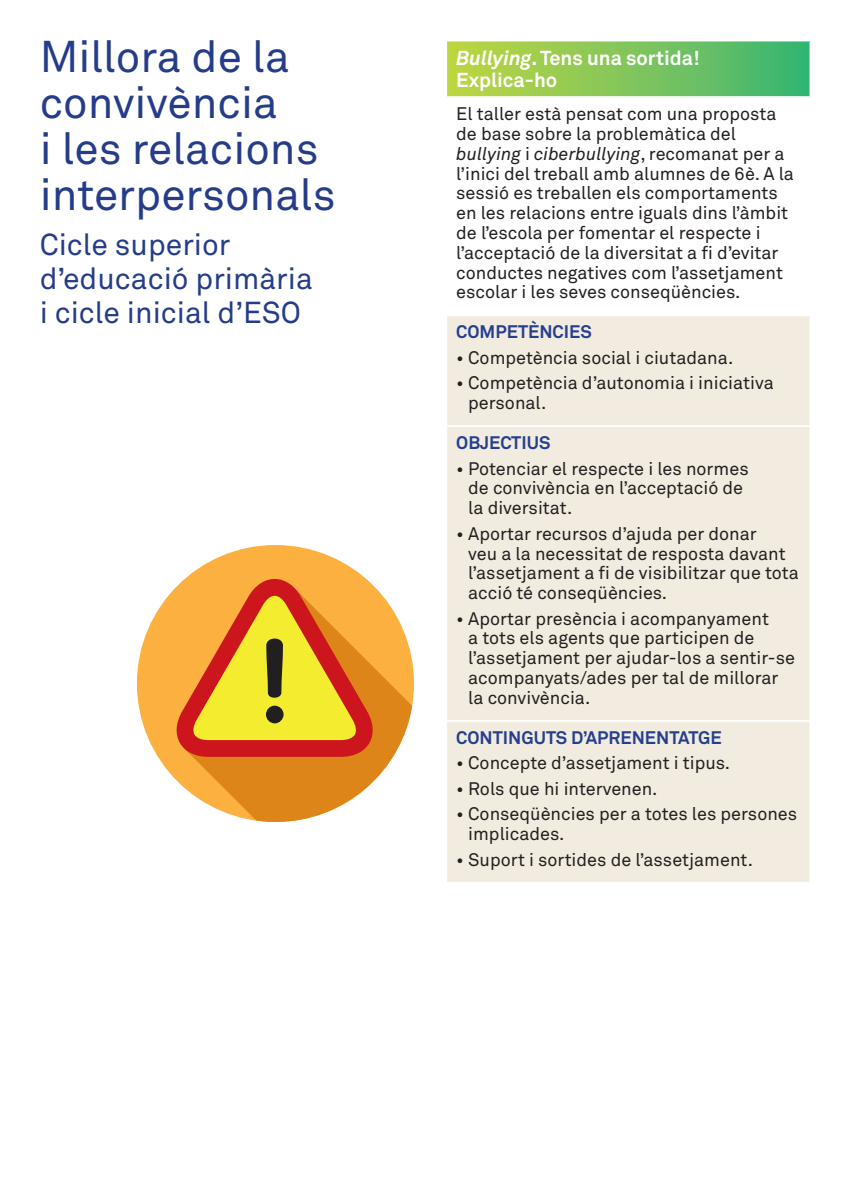
<style>
.page{position:relative;width:851px;height:1191px;background:#fff}
.page>*{position:absolute;margin:0;border:0;box-sizing:border-box;transform-origin:0 0}
.titol00{font:44px/46px "Akkurat";color:#253c8a}
.titol00B{font:30px/34px "Akkurat";color:#253c8a}
.titol01{font:700 20px/22px "Akkurat";color:#fff}
.taulaBullet{font:18px/19.8px "Akkurat";color:#231f20}
.texto00{font:18px/19.8px "Akkurat";color:#231f20}
.taula_titol02{font:700 18px "Akkurat";color:#253f8e}
.s1{font-style:italic}
</style>
<div class="page">
<div style="left:446px;top:41px;width:364px;height:56px;background:linear-gradient(to right,#c4d641,#3ab574)"></div>
<div style="left:447px;top:316px;width:362px;height:565px;background:#f2ebe0"></div>
<hr style="left:445px;top:41px;width:2px;height:55px;background:#fff">
<hr style="left:809px;top:41px;width:2px;height:55px;background:#fff">
<hr style="left:445px;top:425px;width:366px;height:2px;background:#fff">
<hr style="left:445px;top:720px;width:366px;height:2px;background:#fff">
<hr style="left:445px;top:96px;width:366px;height:2px;background:#fff">
<div style="left:137px;top:545px;width:277px;height:277px;background:#fbb03f;border-radius:50%"></div>
<svg style="left:184px;top:586px;width:228px;height:236px;fill:#dd8519"></svg>
<svg style="left:175px;top:579px;width:199px;height:178px"></svg>
<div style="left:266px;top:705px;width:17px;height:18px;background:#231f20;border-radius:50%"></div>
<p class="titol00" style="left:40px;top:34px;width:297px">Millora de la convivència<br>i les relacions interpersonals</p>
<p class="titol00B" style="left:40px;top:228px;width:274px">Cicle superior d’educació primària i cicle inicial d’ESO</p>
<p class="titol01" style="left:456px;top:47px;width:245px"><span class="s1">Bullying</span>. Tens una sortida!<br>Explica-ho</p>
<p class="texto00" style="left:456px;top:104px;width:339px">El taller està pensat com una proposta de base sobre la problemàtica del <span class="s1">bullying</span> i <span class="s1">ciberbullying</span>, recomanat per a l’inici del treball amb alumnes de 6è. A la sessió es treballen els comportaments en les relacions entre iguals dins l’àmbit de l’escola per fomentar el respecte i l’acceptació de la diversitat a fi d’evitar conductes negatives com l’assetjament escolar i les seves conseqüències.</p>
<p class="taula_titol02" style="left:456px;top:321px;width:137px">COMPETÈNCIES</p>
<p class="taulaBullet" style="left:456px;top:348px;width:278px">• Competència social i ciutadana.</p>
<p class="taulaBullet" style="left:468px;top:373px;width:307px;text-indent:-12px">• Competència d’autonomia i iniciativa personal.</p>
<p class="taula_titol02" style="left:456px;top:431px;width:96px">OBJECTIUS</p>
<p class="taulaBullet" style="left:468px;top:459px;width:282px;text-indent:-12px">• Potenciar el respecte i les normes de convivència en l’acceptació de la diversitat.</p>
<p class="taulaBullet" style="left:468px;top:524px;width:332px;text-indent:-12px">• Aportar recursos d’ajuda per donar<br>veu a la necessitat de resposta davant l’assetjament a fi de visibilitzar que tota acció té conseqüències.</p>
<p class="taulaBullet" style="left:468px;top:609px;width:328px;text-indent:-12px">• Aportar presència i acompanyament<br>a tots els agents que participen de l’assetjament per ajudar-los a sentir-se acompanyats/ades per tal de millorar la convivència.</p>
<p class="taula_titol02" style="left:456px;top:726px;width:267px">CONTINGUTS D’APRENENTATGE</p>
<p class="taulaBullet" style="left:456px;top:753px;width:275px">• Concepte d’assetjament i tipus.</p>
<p class="taulaBullet" style="left:456px;top:779px;width:203px">• Rols que hi intervenen.</p>
<p class="taulaBullet" style="left:468px;top:804px;width:330px;text-indent:-12px">• Conseqüències per a totes les persones implicades.</p>
<p class="taulaBullet" style="left:456px;top:850px;width:298px">• Suport i sortides de l’assetjament.</p>
</div>
